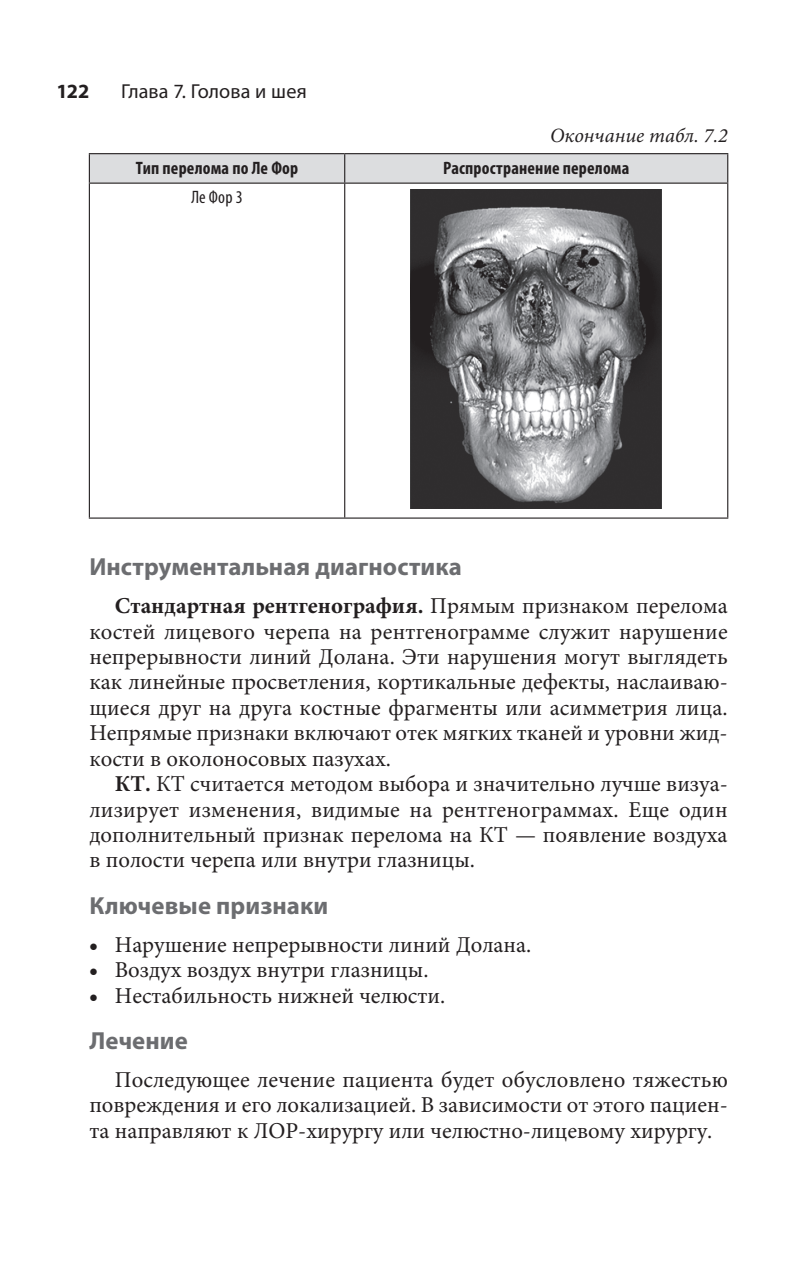
<style>
.page{position:relative;width:798px;height:1276px;background:#fff}
.page>*{position:absolute;margin:0;border:0;box-sizing:border-box;transform-origin:0 0}
.t1{font:700 24.75px "Myriad Pro";letter-spacing:.005em;color:#6c6d70}
.t2{font:22.72px/25.4px "Minion Pro";color:#231f20;text-align:justify}
.t3{font:20.25px "Myriad Pro";color:#231f20}
.t4{font:italic 20.25px "Minion Pro";color:#231f20}
.t5{font:700 20.25px "Myriad Pro";color:#231f20}
.t6{font:700 condensed 18px "Myriad Pro";letter-spacing:.01em;color:#231f20}
.t7{font:condensed 18px "Myriad Pro";color:#231f20}
.s1{font-weight:700}
</style>
<div class="page">
<hr style="left:344px;top:184px;width:1px;height:333px;background:#231f20">
<hr style="left:89px;top:184px;width:1px;height:333px;background:#231f20">
<hr style="left:727px;top:184px;width:1px;height:333px;background:#231f20">
<hr style="left:89px;top:517px;width:639px;height:1px;background:#231f20">
<hr style="left:89px;top:153px;width:255px;height:1px;background:#231f20">
<hr style="left:344px;top:153px;width:384px;height:1px;background:#231f20">
<svg style="left:89px;top:154px;width:639px;height:29px;background:#d6d7d9"></svg>
<hr style="left:89px;top:183px;width:639px;height:1px;background:#231f20">
<img style="left:410px;top:189px;width:251px;height:319px">
<p class="t5" style="left:57px;top:84px;width:34px">122</p>
<p class="t3" style="left:121px;top:84px;width:187px">Глава 7. Голова и шея</p>
<p class="t4" style="left:550px;top:128px;width:179px">Окончание табл. 7.2</p>
<p class="t6" style="left:136px;top:161px;width:164px">Тип перелома по Ле Фор</p>
<p class="t6" style="left:443px;top:161px;width:188px">Распространение перелома</p>
<p class="t7" style="left:191px;top:191px;width:53px">Ле Фор 3</p>
<p class="t1" style="left:89px;top:557px;width:374px">Инструментальная диагностика</p>
<p class="t2" style="left:89px;top:595px;width:639px;text-indent:26px"><span class="s1">Стандартная рентгенография.</span> Прямым признаком перелома костей лицевого черепа на рентгенограмме служит нарушение непрерывности линий Долана. Эти нарушения могут выглядеть как линейные просветления, кортикальные дефекты, наслаиваю&shy;щиеся друг на друга костные фрагменты или асимметрия лица.<br>Непрямые признаки включают отек мягких тканей и уровни жид&shy;кости в околоносовых пазухах.</p>
<p class="t2" style="left:89px;top:773px;width:639px;text-indent:26px"><span class="s1">КТ.</span> КТ считается методом выбора и значительно лучше визуа&shy;лизирует изменения, видимые на рентгенограммах. Еще один дополнительный признак перелома на КТ — появление воздуха в полости черепа или внутри глазницы.</p>
<p class="t1" style="left:89px;top:896px;width:240px">Ключевые признаки</p>
<p class="t2" style="left:89px;top:933px;width:443px">• Нарушение непрерывности линий Долана.</p>
<p class="t2" style="left:89px;top:959px;width:340px">• Воздух воздух внутри глазницы.</p>
<p class="t2" style="left:89px;top:984px;width:357px">• Нестабильность нижней челюсти.</p>
<p class="t1" style="left:89px;top:1031px;width:100px">Лечение</p>
<p class="t2" style="left:89px;top:1068px;width:639px;text-indent:26px">Последующее лечение пациента будет обусловлено тяжестью повреждения и его локализацией. В зависимости от этого пациен&shy;та направляют к ЛОР-хирургу или челюстно-лицевому хирургу.</p>
</div>
